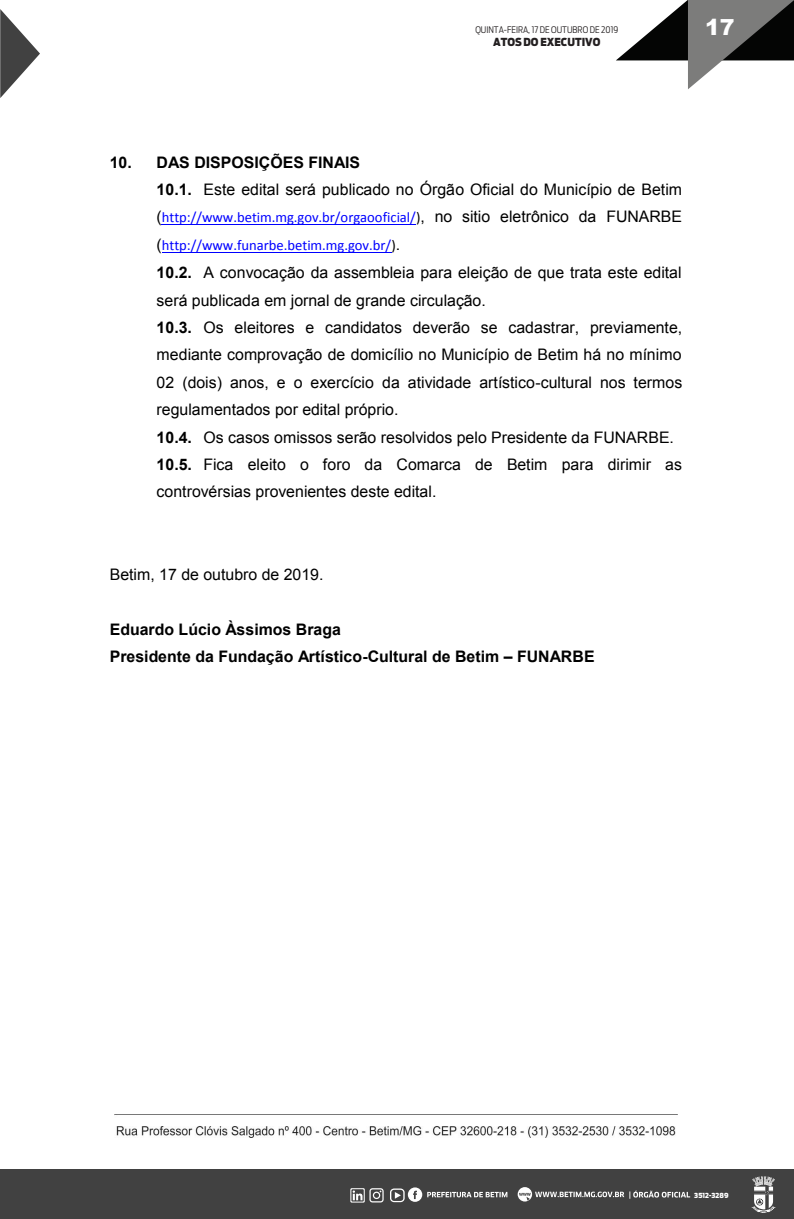
<style>
.page{position:relative;width:794px;height:1219px;background:#fff}
.page>*{position:absolute;margin:0;border:0;box-sizing:border-box;transform-origin:0 0}
.t1{font:900 22.2px "Arial";color:#fff}
.t2{font:15.9px/27.4px "Arial";color:#000}
.t3{font:700 15.9px/27.3px "Arial";color:#000}
.t4{font:14.6px/28px "Calibri";color:#00f}
.t5{font:900 11px "Antenna Cond";color:#231f20}
.t6{font:300 9px "Antenna Cond";color:#231f20}
.t7{font:900 6.9px "Antenna Cond";color:#fff}
.s1{font-weight:700}
.s2{font-family:"Arial";font-size:15.9px;color:#000}
.s3{color:#000}
.s4{font-style:inherit}
</style>
<div class="page">
<svg style="left:616px;top:0;width:178px;height:89px"></svg>
<svg style="left:0;top:9px;width:40px;height:89px"></svg>
<hr style="left:0;top:1169px;width:1px;height:50px;background:#414141">
<div style="left:0;top:1170px;width:794px;height:49px;background:#414141"></div>
<svg style="left:517px;top:1187px;width:174px;height:14px"></svg>
<svg style="left:390px;top:1187px;width:117px;height:15px"></svg>
<svg style="left:350px;top:1188px;width:33px;height:14px"></svg>
<svg style="left:751px;top:1176px;width:25px;height:37px"></svg>
<img style="left:116px;top:1126px;width:560px;height:12px">
<hr style="left:162px;top:224px;width:254px;height:1px;background:#00f">
<hr style="left:162px;top:252px;width:229px;height:1px;background:#00f">
<p class="t6" style="left:475px;top:24px;width:144px">QUINTA-FEIRA, 17 DE OUTUBRO DE 2019</p>
<p class="t1" style="left:705px;top:11px;width:31px">17</p>
<p class="t5" style="left:493px;top:35px;width:109px">ATOS DO EXECUTIVO</p>
<p class="t2" style="left:157px;top:148px;width:527px;text-indent:-47px"><span class="s1">10. DAS DISPOSIÇÕES FINAIS<br>10.1.</span> Este edital será publicado no Órgão Oficial do Município de Betim</p>
<p class="t4" style="left:157px;top:204px;width:527px"><span class="s2">(</span>http://www.betim.mg.gov.br/orgaooficial/<span class="s3">)</span><span class="s2">, no sitio eletrônico da FUNARBE (</span>http://www.funarbe.betim.mg.gov.br/<span class="s3">)</span><span class="s2">.</span></p>
<p class="t2" style="left:157px;top:259px;width:527px"><span class="s1">10.2.</span> A convocação da assembleia para eleição de que trata este edital será publicada em jornal de grande circulação.<br><span class="s1">10.3.</span> Os eleitores e candidatos deverão se cadastrar, previamente, mediante comprovação de domicílio no Município de Betim há no mínimo 02 (dois) anos, e o exercício da atividade artístico-cultural nos termos regulamentados por edital próprio.<br><span class="s1">10.4.</span> Os casos omissos serão resolvidos pelo Presidente da FUNARBE.<br><span class="s1">10.5.</span> Fica eleito o foro da Comarca de Betim para dirimir as controvérsias provenientes deste edital.</p>
<p class="t2" style="left:110px;top:561px;width:215px">Betim, 17 de outubro de 2019.</p>
<p class="t3" style="left:110px;top:616px;width:486px">Eduardo Lúcio Àssimos Braga<br>Presidente da Fundação Artístico-Cultural de Betim <span class="s4">–</span> FUNARBE</p>
<p class="t7" style="left:694px;top:1191px;width:36px">3512-3289</p>
</div>
